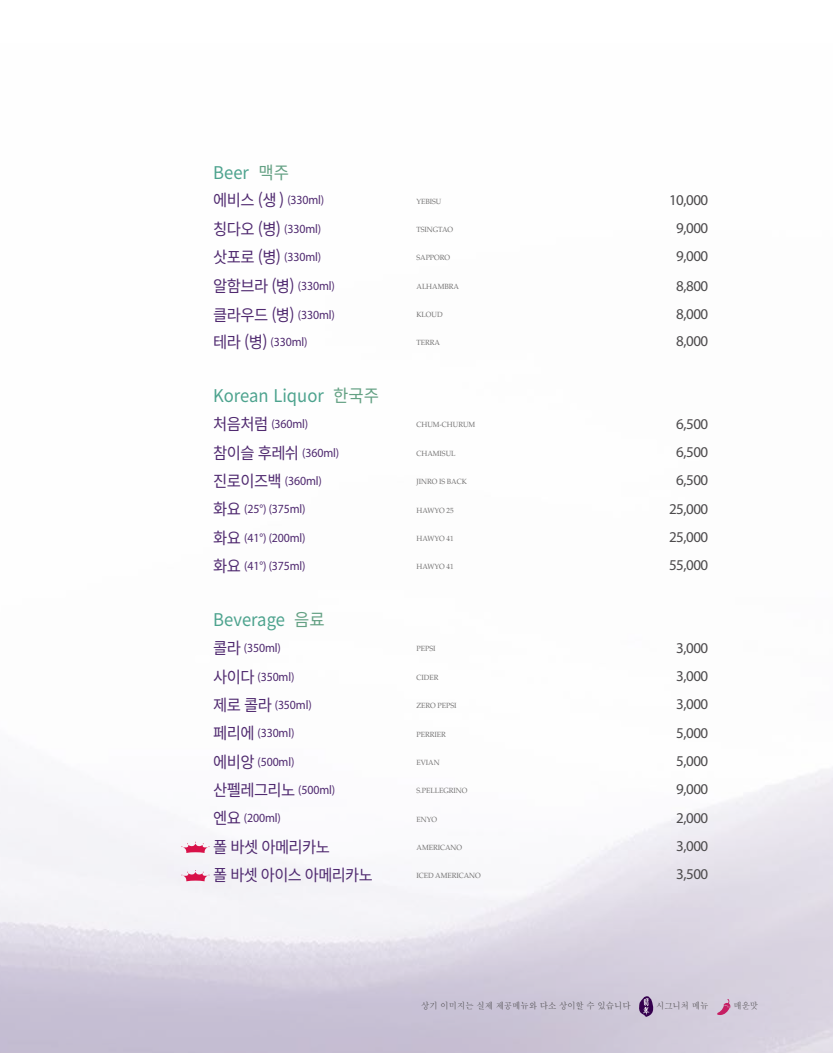
<style>
.page{position:relative;width:833px;height:1053px;background:#fff}
.page>*{position:absolute;margin:0;border:0;box-sizing:border-box;transform-origin:0 0}
.t1{font:17.5px "Noto Sans CJ Kkr";color:#4da38e;scale:.95 1}
.t2{font:16.25px "Noto Sans CJ Kkr";letter-spacing:-.04em;color:#502a70;scale:.95 1}
.t3{font:16.25px "Noto Sans CJ Kkr";letter-spacing:-.04em;color:#502a70;scale:.94 1}
.t4{font:15px "Myriad Pro";letter-spacing:-.03em;color:#4d4b4d}
.t5{font:12.5px "Myriad Pro";letter-spacing:-.01em;color:#502a70;scale:.95 1}
.t6{font:500 8.75px "Adobe Myungjo Std";letter-spacing:-.005em;color:#4d4b4d;scale:.95 1}
.t7{font:7.5px "Palatino";letter-spacing:-.005em;color:#727171;scale:.95 1}
.s1{color:#64a184}
.s2{font-family:"Noto Sans CJ Kkr";font-size:16.25px}
.s3{font-family:"Myriad Pro";font-size:12.5px}
</style>
<div class="page">
<img style="left:0;top:770px;width:833px;height:282px">
<svg style="left:638px;top:994px;width:16px;height:22px"></svg>
<svg style="left:714px;top:998px;width:17px;height:17px"></svg>
<svg style="left:181px;top:841px;width:28px;height:11px"></svg>
<svg style="left:181px;top:870px;width:28px;height:11px"></svg>
<h1 class="t1" style="left:213px;top:162px;width:81px">Beer <span class="s1">맥주</span></h1>
<p class="t5" style="left:213px;top:192px;width:118px"><span class="s2">에비스 (생 )</span> (330ml)</p>
<p class="t7" style="left:416px;top:196px;width:28px">YEBISU</p>
<p class="t4" style="left:669px;top:190px;width:41px">10,000</p>
<p class="t5" style="left:213px;top:221px;width:115px"><span class="s2">칭다오 (병)</span> (330ml)</p>
<p class="t7" style="left:416px;top:225px;width:40px">TSINGTAO</p>
<p class="t4" style="left:676px;top:219px;width:34px">9,000</p>
<p class="t5" style="left:213px;top:249px;width:115px"><span class="s2">삿포로 (병)</span> (330ml)</p>
<p class="t7" style="left:416px;top:253px;width:37px">SAPPORO</p>
<p class="t4" style="left:676px;top:247px;width:34px">9,000</p>
<h2 class="t2" style="left:213px;top:277px;width:129px">알함브라 (병) <span class="s3">(330ml)</span></h2>
<p class="t7" style="left:416px;top:281px;width:46px">ALHAMBRA</p>
<p class="t4" style="left:676px;top:277px;width:34px">8,800</p>
<p class="t5" style="left:213px;top:334px;width:101px"><span class="s2">테라 (병)</span> (330ml)</p>
<p class="t7" style="left:416px;top:338px;width:26px">TERRA</p>
<p class="t4" style="left:676px;top:332px;width:34px">8,000</p>
<h2 class="t2" style="left:213px;top:305px;width:129px">클라우드 (병) <span class="s3">(330ml)</span></h2>
<p class="t7" style="left:416px;top:310px;width:29px">KLOUD</p>
<p class="t4" style="left:676px;top:305px;width:34px">8,000</p>
<h1 class="t1" style="left:213px;top:386px;width:176px">Korean Liquor <span class="s1">한국주</span></h1>
<p class="t5" style="left:213px;top:416px;width:102px"><span class="s2">처음처럼</span> (360ml)</p>
<p class="t7" style="left:416px;top:420px;width:63px">CHUM-CHURUM</p>
<p class="t4" style="left:676px;top:414px;width:34px">6,500</p>
<p class="t5" style="left:213px;top:445px;width:134px"><span class="s2">참이슬 후레쉬</span> (360ml)</p>
<p class="t7" style="left:416px;top:449px;width:43px">CHAMISUL</p>
<p class="t4" style="left:676px;top:442px;width:34px">6,500</p>
<p class="t5" style="left:213px;top:473px;width:116px"><span class="s2">진로이즈백</span> (360ml)</p>
<p class="t7" style="left:416px;top:477px;width:55px">JINRO IS BACK</p>
<p class="t4" style="left:676px;top:471px;width:34px">6,500</p>
<p class="t5" style="left:213px;top:501px;width:99px"><span class="s2">화요</span> (25°) (375ml)</p>
<p class="t7" style="left:416px;top:505px;width:41px">HAWYO 25</p>
<p class="t4" style="left:669px;top:499px;width:41px">25,000</p>
<p class="t5" style="left:213px;top:530px;width:99px"><span class="s2">화요</span> (41°) (200ml)</p>
<p class="t7" style="left:416px;top:534px;width:41px">HAWYO 41</p>
<p class="t4" style="left:669px;top:527px;width:41px">25,000</p>
<p class="t5" style="left:213px;top:558px;width:99px"><span class="s2">화요</span> (41°) (375ml)</p>
<p class="t7" style="left:416px;top:562px;width:41px">HAWYO 41</p>
<p class="t4" style="left:669px;top:556px;width:41px">55,000</p>
<h1 class="t1" style="left:213px;top:610px;width:119px">Beverage <span class="s1">음료</span></h1>
<p class="t5" style="left:213px;top:640px;width:73px"><span class="s2">콜라</span> (350ml)</p>
<p class="t7" style="left:416px;top:644px;width:21px">PEPSI</p>
<p class="t4" style="left:676px;top:638px;width:34px">3,000</p>
<p class="t5" style="left:213px;top:668px;width:87px"><span class="s2">사이다</span> (350ml)</p>
<p class="t7" style="left:416px;top:672px;width:25px">CIDER</p>
<p class="t4" style="left:676px;top:666px;width:34px">3,000</p>
<p class="t5" style="left:213px;top:697px;width:105px"><span class="s2">제로 콜라</span> (350ml)</p>
<p class="t7" style="left:416px;top:701px;width:44px">ZERO PEPSI</p>
<p class="t4" style="left:676px;top:695px;width:34px">3,000</p>
<p class="t5" style="left:213px;top:725px;width:87px"><span class="s2">페리에</span> (330ml)</p>
<p class="t7" style="left:416px;top:729px;width:33px">PERRIER</p>
<p class="t4" style="left:676px;top:723px;width:34px">5,000</p>
<p class="t5" style="left:213px;top:753px;width:87px"><span class="s2">에비앙</span> (500ml)</p>
<p class="t7" style="left:416px;top:757px;width:26px">EVIAN</p>
<p class="t4" style="left:676px;top:751px;width:34px">5,000</p>
<p class="t5" style="left:213px;top:782px;width:130px"><span class="s2">산펠레그리노</span> (500ml)</p>
<p class="t7" style="left:416px;top:786px;width:55px">S.PELLEGRINO</p>
<p class="t4" style="left:676px;top:780px;width:34px">9,000</p>
<p class="t5" style="left:213px;top:810px;width:73px"><span class="s2">엔요</span> (200ml)</p>
<p class="t7" style="left:416px;top:814px;width:23px">ENYO</p>
<p class="t4" style="left:676px;top:808px;width:34px">2,000</p>
<h2 class="t2" style="left:213px;top:837px;width:124px">폴 바셋 아메리카노</h2>
<p class="t7" style="left:416px;top:842px;width:50px">AMERICANO</p>
<p class="t4" style="left:676px;top:836px;width:34px">3,000</p>
<h2 class="t3" style="left:213px;top:866px;width:171px">폴 바셋 아이스 아메리카노</h2>
<p class="t7" style="left:416px;top:871px;width:69px">ICED AMERICANO</p>
<p class="t4" style="left:676px;top:865px;width:34px">3,500</p>
<p class="t6" style="left:421px;top:1001px;width:222px">상기 이미지는 실제 제공메뉴와 다소 상이할 수 있습니다</p>
<p class="t6" style="left:656px;top:1001px;width:57px">시그니처 메뉴</p>
<p class="t6" style="left:733px;top:1001px;width:28px">매운맛</p>
</div>
